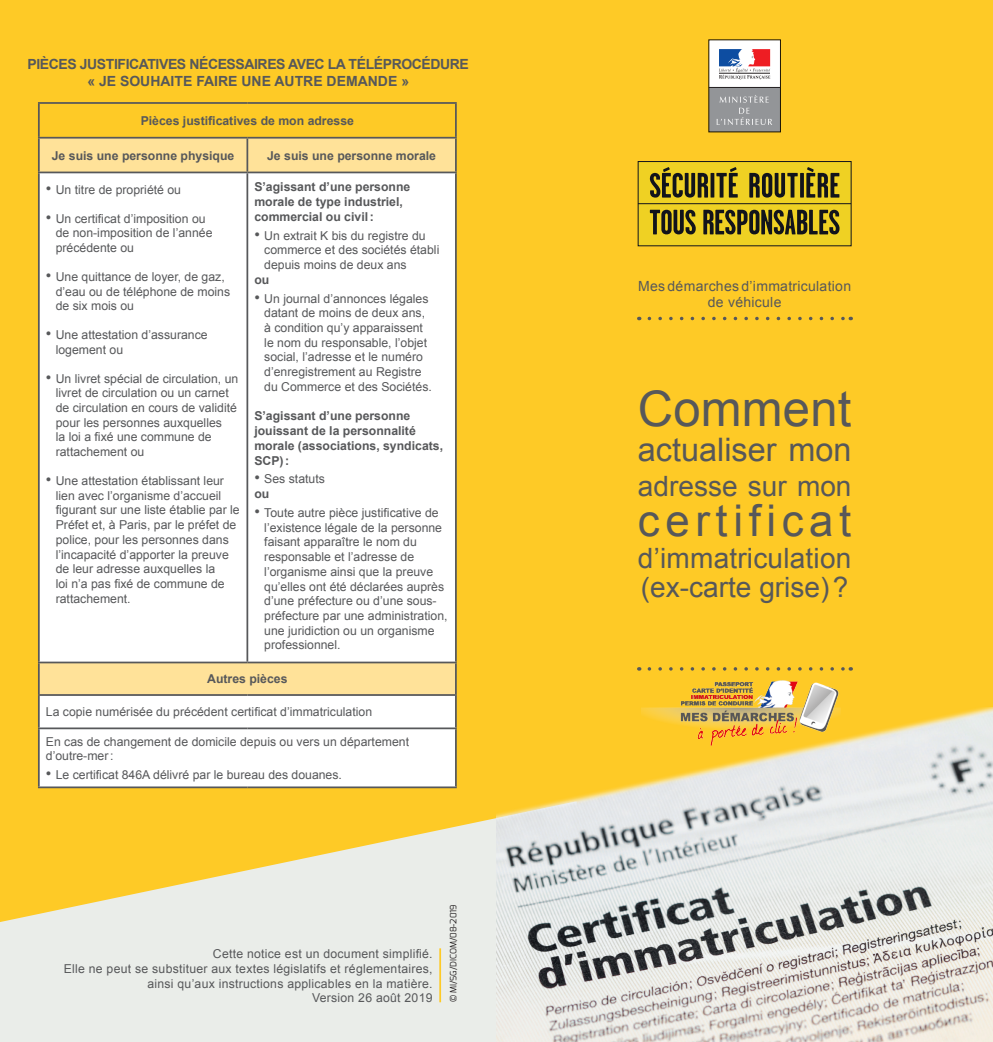
<style>
.page{position:relative;width:993px;height:1042px;background:#fff}
.page>*{position:absolute;margin:0;border:0;box-sizing:border-box;transform-origin:0 0}
.t1{font:49px "Arial";letter-spacing:.005em;color:#57585a}
.t2{font:43.75px "Arial";letter-spacing:.13em;color:#57585a}
.t3{font:32.38px "Arial";color:#57585a}
.t4{font:28px/29.8px "Arial";color:#57585a}
.Texte_courant{font:700 14px/16.8px "Arial";letter-spacing:-.03em;color:#57585a;text-align:center}
.bandeau_commun{font:14px/16.8px "Arial";letter-spacing:.02em;color:#57585a;text-align:center}
.bandeau_commun-2{font:12.25px/14.7px "Arial";color:#57585a}
.t5{font:700 12.25px/14.7px "Arial";color:#57585a}
.bandeau_commun-3{font:12.25px/14.7px "Arial";letter-spacing:.02em;color:#57585a;text-align:right}
._10_-_Copyright{font:8.75px "Exo";color:#231f20}
.s1{font-size:15.75px}
</style>
<div class="page">
<div style="left:0;top:0;width:992px;height:1042px;background:#feca26"></div>
<svg style="left:0;top:818px;width:496px;height:224px;fill:#eaede9"></svg>
<img style="left:496px;top:707px;width:496px;height:335px">
<img style="left:638px;top:680px;width:212px;height:65px">
<svg style="left:649px;top:667px;width:195px;height:3px"></svg>
<svg style="left:649px;top:317px;width:195px;height:3px"></svg>
<hr style="left:439px;top:948px;width:2px;height:54px;background:#feca26">
<div style="left:40px;top:139px;width:415px;height:33px;background:#ffe299"></div>
<div style="left:40px;top:173px;width:415px;height:613px;background:#fff"></div>
<hr style="left:38px;top:102px;width:209px;height:2px;background:#57585a">
<hr style="left:38px;top:104px;width:2px;height:33px;background:#57585a">
<hr style="left:247px;top:102px;width:209px;height:2px;background:#57585a">
<hr style="left:455px;top:104px;width:1px;height:33px;background:#57585a">
<hr style="left:38px;top:137px;width:209px;height:2px;background:#57585a">
<hr style="left:38px;top:139px;width:2px;height:33px;background:#57585a">
<hr style="left:247px;top:137px;width:209px;height:2px;background:#57585a">
<hr style="left:246px;top:139px;width:2px;height:33px;background:#57585a">
<hr style="left:455px;top:139px;width:1px;height:33px;background:#57585a">
<hr style="left:38px;top:172px;width:209px;height:1px;background:#57585a">
<hr style="left:38px;top:173px;width:2px;height:488px;background:#57585a">
<hr style="left:247px;top:172px;width:209px;height:1px;background:#57585a">
<hr style="left:246px;top:173px;width:2px;height:488px;background:#57585a">
<hr style="left:455px;top:173px;width:1px;height:488px;background:#57585a">
<hr style="left:38px;top:661px;width:209px;height:2px;background:#57585a">
<hr style="left:38px;top:663px;width:2px;height:31px;background:#57585a">
<hr style="left:247px;top:661px;width:209px;height:2px;background:#57585a">
<hr style="left:455px;top:663px;width:1px;height:31px;background:#57585a">
<hr style="left:38px;top:694px;width:209px;height:2px;background:#57585a">
<hr style="left:38px;top:696px;width:2px;height:31px;background:#57585a">
<hr style="left:247px;top:694px;width:209px;height:2px;background:#57585a">
<hr style="left:455px;top:696px;width:1px;height:31px;background:#57585a">
<hr style="left:38px;top:727px;width:209px;height:2px;background:#57585a">
<hr style="left:38px;top:729px;width:2px;height:57px;background:#57585a">
<hr style="left:247px;top:727px;width:209px;height:2px;background:#57585a">
<hr style="left:455px;top:729px;width:1px;height:57px;background:#57585a">
<hr style="left:38px;top:786px;width:209px;height:2px;background:#57585a">
<hr style="left:247px;top:786px;width:209px;height:2px;background:#57585a">
<div style="left:638px;top:162px;width:212px;height:84px;background:#efd123"></div>
<div style="left:637px;top:161px;width:214px;height:85px;border:1px solid #12141b"></div>
<svg style="left:649px;top:167px;width:88px;height:31px"></svg>
<svg style="left:749px;top:167px;width:90px;height:31px"></svg>
<svg style="left:649px;top:210px;width:46px;height:24px"></svg>
<svg style="left:703px;top:210px;width:136px;height:24px"></svg>
<hr style="left:637px;top:203px;width:213px;height:1px;background:#12141b">
<div style="left:708px;top:40px;width:72px;height:47px;background:#fff"></div>
<svg style="left:719px;top:49px;width:51px;height:30px"></svg>
<div style="left:708px;top:87px;width:72px;height:45px;background:#939598"></div>
<hr style="left:708px;top:87px;width:72px;height:1px;background:#231f20">
<svg style="left:716px;top:95px;width:56px;height:30px"></svg>
<p class="Texte_courant" style="left:28px;top:56px;width:442px">PIÈCES JUSTIFICATIVES NÉCESSAIRES AVEC LA TÉLÉPROCÉDURE « JE SOUHAITE FAIRE UNE AUTRE DEMANDE »</p>
<p class="t5" style="left:141px;top:114px;width:215px">Pièces justificatives de mon adresse</p>
<p class="t5" style="left:52px;top:148px;width:184px">Je suis une personne physique</p>
<p class="t5" style="left:267px;top:148px;width:170px">Je suis une personne morale</p>
<p class="bandeau_commun-2" style="left:46px;top:182px;width:137px"><span class="s1">•</span> Un titre de propriété ou</p>
<p class="bandeau_commun-2" style="left:56px;top:211px;width:158px;text-indent:-10px"><span class="s1">•</span> Un certificat d’imposition ou de non-imposition de l’année précédente ou</p>
<p class="bandeau_commun-2" style="left:56px;top:269px;width:176px;text-indent:-10px"><span class="s1">•</span> Une quittance de loyer, de gaz, d’eau ou de téléphone de moins de six mois ou</p>
<p class="bandeau_commun-2" style="left:56px;top:328px;width:153px;text-indent:-10px"><span class="s1">•</span> Une attestation d’assurance logement ou</p>
<p class="bandeau_commun-2" style="left:56px;top:371px;width:184px;text-indent:-10px"><span class="s1">•</span> Un livret spécial de circulation, un livret de circulation ou un carnet de circulation en cours de validité pour les personnes auxquelles<br>la loi a fixé une commune de rattachement ou</p>
<p class="bandeau_commun-2" style="left:56px;top:473px;width:185px;text-indent:-10px"><span class="s1">•</span> Une attestation établissant leur lien avec l’organisme d’accueil figurant sur une liste établie par le<br>Préfet et, à Paris, par le préfet de police, pour les personnes dans l’incapacité d’apporter la preuve de leur adresse auxquelles la<br>loi n’a pas fixé de commune de rattachement.</p>
<p class="t5" style="left:254px;top:180px;width:157px">S’agissant d’une personne morale de type industriel, commercial ou civil:</p>
<p class="bandeau_commun-2" style="left:264px;top:228px;width:176px;text-indent:-10px"><span class="s1">•</span> Un extrait K bis du registre du commerce et des sociétés établi depuis moins de deux ans</p>
<p class="t5" style="left:254px;top:272px;width:16px">ou</p>
<p class="bandeau_commun-2" style="left:264px;top:291px;width:169px;text-indent:-10px"><span class="s1">•</span> Un journal d’annonces légales datant de moins de deux ans, à condition qu’y apparaissent le nom du responsable, l’objet social, l’adresse et le numéro d’enregistrement au Registre du Commerce et des Sociétés.</p>
<p class="t5" style="left:254px;top:409px;width:190px">S’agissant d’une personne jouissant de la personnalité morale (associations, syndicats,<br>SCP):</p>
<p class="bandeau_commun-2" style="left:254px;top:472px;width:72px"><span class="s1">•</span> Ses statuts</p>
<p class="t5" style="left:254px;top:487px;width:16px">ou</p>
<p class="bandeau_commun-2" style="left:264px;top:505px;width:185px;text-indent:-10px"><span class="s1">•</span> Toute autre pièce justificative de l’existence légale de la personne faisant apparaître le nom du responsable et l’adresse de l’organisme ainsi que la preuve qu’elles ont été déclarées auprès d’une préfecture ou d’une sous&shy;préfecture par une administration, une juridiction ou un organisme professionnel.</p>
<p class="t5" style="left:207px;top:672px;width:82px">Autres pièces</p>
<p class="bandeau_commun-2" style="left:46px;top:704px;width:328px">La copie numérisée du précédent certificat d’immatriculation</p>
<p class="bandeau_commun-2" style="left:46px;top:734px;width:364px">En cas de changement de domicile depuis ou vers un département d’outre-mer:</p>
<p class="bandeau_commun-2" style="left:46px;top:767px;width:297px"><span class="s1">•</span> Le certificat 846A délivré par le bureau des douanes.</p>
<p class="bandeau_commun-3" style="left:213px;top:946px;width:221px">Cette notice est un document simplifié.</p>
<p class="bandeau_commun-3" style="left:64px;top:961px;width:370px">Elle ne peut se substituer aux textes législatifs et réglementaires, ainsi qu’aux instructions applicables en la matière.</p>
<p class="bandeau_commun-3" style="left:312px;top:991px;width:122px">Version 26 août 2019</p>
<p class="_10_-_Copyright" style="left:447px;top:1002px;width:100px;rotate:-90deg">© MI/SG/DICOM/08-2019</p>
<p class="bandeau_commun" style="left:638px;top:277px;width:214px">Mes démarches d’immatriculation de véhicule</p>
<p class="t1" style="left:637px;top:376px;width:215px">Comment</p>
<p class="t3" style="left:637px;top:428px;width:215px">actualiser mon</p>
<p class="t4" style="left:637px;top:471px;width:215px">adresse sur mon</p>
<p class="t2" style="left:637px;top:492px;width:215px">certificat</p>
<p class="t4" style="left:637px;top:543px;width:215px">d’immatriculation (ex-carte grise)?</p>
</div>
